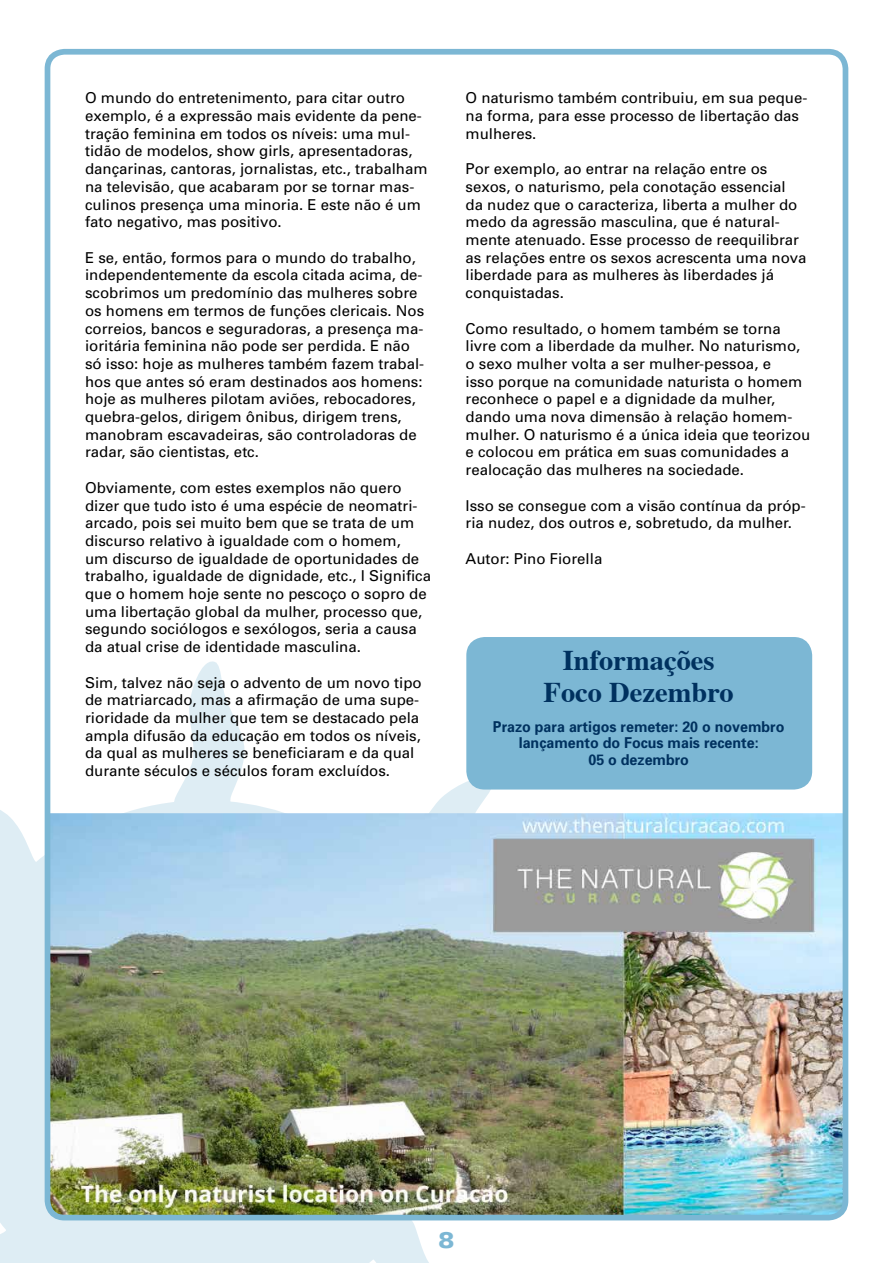
<style>
.page{position:relative;width:893px;height:1263px;background:#fff}
.page>*{position:absolute;margin:0;border:0;box-sizing:border-box;transform-origin:0 0}
.t1{font:700 28.5px/31.5px "Times";color:#00315f;text-align:center}
.t2{font:900 expanded 22.5px "Univers";color:#7cb7d4;scale:.95 1}
.t3{font:15px/17.7px "Univers";color:#000}
.t4{font:700 15px/16.5px "Univers";color:#00315f;text-align:center;scale:.95 1}
</style>
<div class="page">
<svg style="left:0;top:659px;width:607px;height:604px"></svg>
<img style="left:48px;top:813px;width:797px;height:404px">
<div style="left:45px;top:49px;width:803px;height:1171px;border:6px solid #7cb7d4;border-radius:17px"></div>
<div style="left:468px;top:638px;width:343px;height:150px;background:#7cb7d4;border-radius:17px"></div>
<div style="left:466px;top:637px;width:346px;height:152px;border:3px solid #7cb7d4;border-radius:17px"></div>
<p class="t3" style="left:85px;top:89px;width:344px">O mundo do entretenimento, para citar outro exemplo, é a expressão mais evidente da pene&shy;tração feminina em todos os níveis: uma mul&shy;tidão de modelos, show girls, apresentadoras, dançarinas, cantoras, jornalistas, etc., trabalham na televisão, que acabaram por se tornar mas&shy;culinos presença uma minoria. E este não é um fato negativo, mas positivo.</p>
<p class="t3" style="left:85px;top:249px;width:341px">E se, então, formos para o mundo do trabalho, independentemente da escola citada acima, de&shy;scobrimos um predomínio das mulheres sobre os homens em termos de funções clericais. Nos correios, bancos e seguradoras, a presença ma&shy;ioritária feminina não pode ser perdida. E não só isso: hoje as mulheres também fazem trabal&shy;hos que antes só eram destinados aos homens: hoje as mulheres pilotam aviões, rebocadores, quebra-gelos, dirigem ônibus, dirigem trens, manobram escavadeiras, são controladoras de radar, são cientistas, etc.</p>
<p class="t3" style="left:85px;top:479px;width:347px">Obviamente, com estes exemplos não quero dizer que tudo isto é uma espécie de neomatri&shy;arcado, pois sei muito bem que se trata de um discurso relativo à igualdade com o homem,<br>um discurso de igualdade de oportunidades de trabalho, igualdade de dignidade, etc., I Significa que o homem hoje sente no pescoço o sopro de uma libertação global da mulher, processo que, segundo sociólogos e sexólogos, seria a causa da atual crise de identidade masculina.</p>
<p class="t3" style="left:85px;top:673px;width:338px">Sim, talvez não seja o advento de um novo tipo de matriarcado, mas a afirmação de uma supe&shy;rioridade da mulher que tem se destacado pela ampla difusão da educação em todos os níveis, da qual as mulheres se beneficiaram e da qual durante séculos e séculos foram excluídos.</p>
<p class="t3" style="left:466px;top:89px;width:343px">O naturismo também contribuiu, em sua peque&shy;na forma, para esse processo de libertação das mulheres.</p>
<p class="t3" style="left:466px;top:160px;width:342px">Por exemplo, ao entrar na relação entre os sexos, o naturismo, pela conotação essencial da nudez que o caracteriza, liberta a mulher do medo da agressão masculina, que é natural&shy;mente atenuado. Esse processo de reequilibrar as relações entre os sexos acrescenta uma nova liberdade para as mulheres às liberdades já conquistadas.</p>
<p class="t3" style="left:466px;top:319px;width:346px">Como resultado, o homem também se torna livre com a liberdade da mulher. No naturismo, o sexo mulher volta a ser mulher-pessoa, e<br>isso porque na comunidade naturista o homem reconhece o papel e a dignidade da mulher, dando uma nova dimensão à relação homem&shy;mulher. O naturismo é a única ideia que teorizou e colocou em prática em suas comunidades a realocação das mulheres na sociedade.</p>
<p class="t3" style="left:466px;top:496px;width:342px">Isso se consegue com a visão contínua da próp&shy;ria nudez, dos outros e, sobretudo, da mulher.</p>
<p class="t3" style="left:466px;top:550px;width:138px">Autor: Pino Fiorella</p>
<h1 class="t1" style="left:544px;top:642px;width:192px">Informações<br>Foco Dezembro</h1>
<p class="t4" style="left:493px;top:718px;width:308px">Prazo para artigos remeter: 20 o novembro lançamento do Focus mais recente:<br>05 o dezembro</p>
<h2 class="t2" style="left:439px;top:1227px;width:18px">8</h2>
</div>
